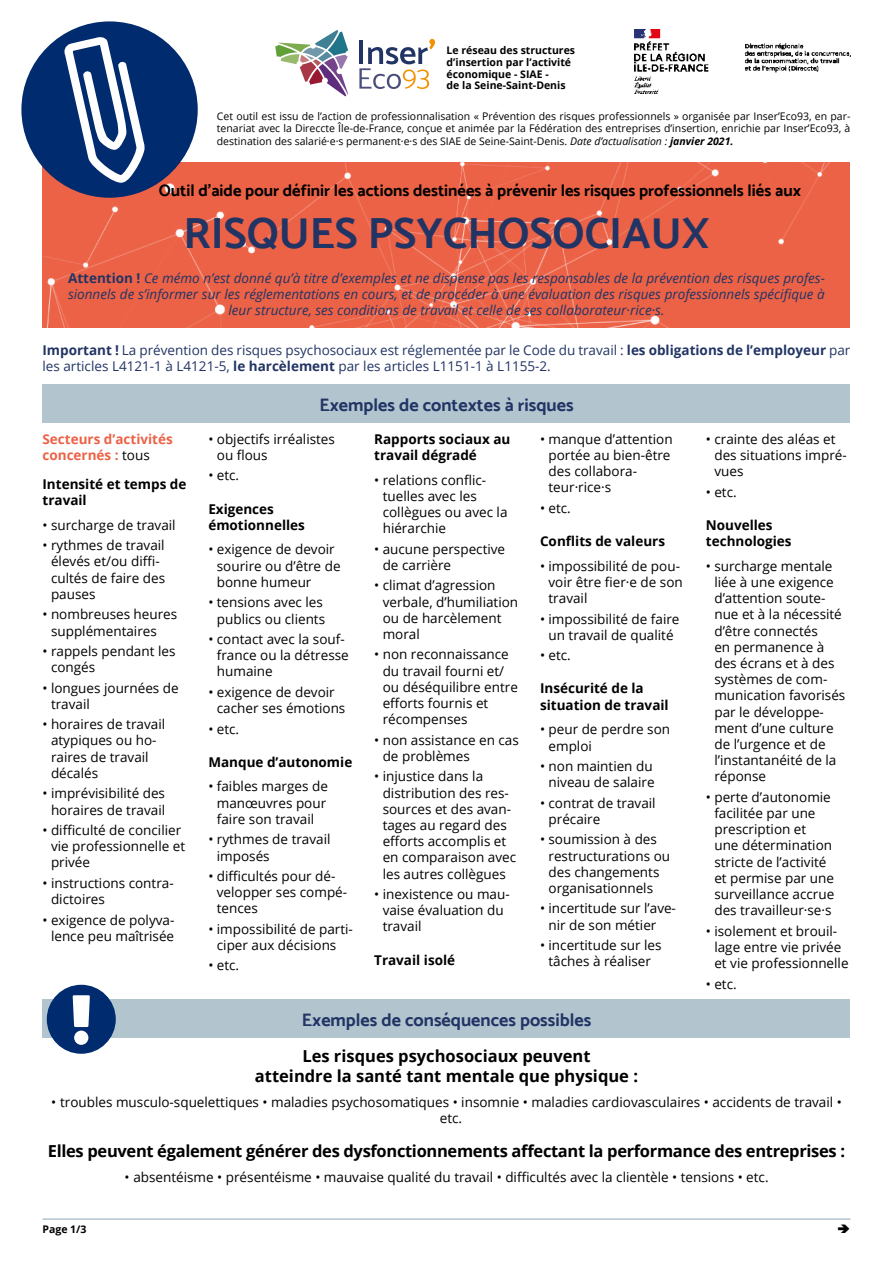
<style>
.page{position:relative;width:893px;height:1263px;background:#fff}
.page>*{position:absolute;margin:0;border:0;box-sizing:border-box;transform-origin:0 0}
.t1{font:700 43.5px "Catamaran";color:#223464}
.t2{font:700 18px "Catamaran";color:#223464}
.t3{font:700 16.5px "Open Sans";letter-spacing:-.02em;color:#000}
.t4{font:700 16.5px "Catamaran";color:#000}
.t5{font:700 16.5px/19.8px "Open Sans";color:#000;text-align:center}
.t6{font:13.5px/16.2px "Open Sans";color:#000}
.t7{font:italic 13.5px/16.2px "Open Sans";color:#223464;text-align:center}
.t8{font:13.5px/16.2px "Open Sans";color:#223464}
.t9{font:700 13.5px/16.2px "Open Sans";color:#000}
.t10{font:700 13.5px/16.2px "Open Sans";color:#ec6246}
.t11{font:10.5px/12.6px "Open Sans";color:#000;text-align:justify}
.t12{font:700 10.5px/11.9px "Open Sans";color:#000}
.s1{font-style:italic}
.s2{font-weight:700;font-style:italic}
.s3{font-weight:700;font-style:normal}
.s4{font-style:normal}
.s5{font-weight:700}
.s6{font-weight:400;color:#000}
</style>
<div class="page">
<div style="left:43px;top:385px;width:807px;height:38px;background:#b2c5cf"></div>
<div style="left:43px;top:999px;width:807px;height:39px;background:#b2c5cf"></div>
<div style="left:48px;top:985px;width:67px;height:68px;background:#002b6f;border-radius:50%"></div>
<div style="left:47px;top:985px;width:69px;height:69px;border:2px solid #002b6f;border-radius:50%"></div>
<div style="left:74px;top:1030px;width:14px;height:15px;background:#fff;border-radius:50%"></div>
<svg style="left:73px;top:995px;width:17px;height:32px"></svg>
<hr style="left:43px;top:1218px;width:807px;height:2px;background:#b2c5d0">
<img style="left:635px;top:30px;width:215px;height:63px">
<img style="left:43px;top:162px;width:807px;height:165px">
<svg style="left:359px;top:39px;width:76px;height:50px"></svg>
<svg style="left:275px;top:30px;width:73px;height:67px"></svg>
<div style="left:23px;top:23px;width:173px;height:173px;background:#002b6f;border-radius:50%"></div>
<div style="left:21px;top:21px;width:177px;height:177px;border:4px solid #002b6f;border-radius:50%"></div>
<svg style="left:64px;top:36px;width:86px;height:152px"></svg>
<p class="t12" style="left:447px;top:45px;width:130px">Le réseau des structures d’insertion par l’activité économique - SIAE -<br>de la Seine-Saint-Denis</p>
<p class="t11" style="left:217px;top:109px;width:635px">Cet outil est issu de l’action de professionnalisation « Prévention des risques professionnels » organisée par Inser’Eco93, en par&shy;tenariat avec la Direccte Île-de-France, conçue et animée par la Fédération des entreprises d’insertion, enrichie par Inser’Eco93, à destination des salarié·e·s permanent·e·s des SIAE de Seine-Saint-Denis. <span class="s1">Date d’actualisation :</span> <span class="s2">janvier 2021.</span></p>
<p class="t4" style="left:159px;top:183px;width:644px">Outil d’aide pour définir les actions destinées à prévenir les risques professionnels liés aux</p>
<h1 class="t1" style="left:183px;top:215px;width:527px">RISQUES PSYCHOSOCIAUX</h1>
<p class="t7" style="left:68px;top:271px;width:758px"><span class="s3">Attention !</span> Ce mémo n’est donné qu’à titre d’exemples et ne dispense pas les responsables de la prévention des risques profes&shy;sionnels de s’informer sur les réglementations en cours, et de procéder à une évaluation des risques professionnels spécifique à leur structure, ses conditions de travail et celle de ses collaborateur<span class="s4">·</span>rice<span class="s4">·</span>s.</p>
<p class="t8" style="left:43px;top:343px;width:809px"><span class="s5">Important !</span> La prévention des risques psychosociaux est réglementée par le Code du travail : <span class="s5">les obligations de l’employeur</span> par les articles L4121-1 à L4121-5, <span class="s5">le harcèlement</span> par les articles L1151-1 à L1155-2.</p>
<h2 class="t2" style="left:319px;top:397px;width:256px">Exemples de contextes à risques</h2>
<p class="t10" style="left:43px;top:432px;width:132px">Secteurs d’activités concernés : <span class="s6">tous</span></p>
<p class="t9" style="left:43px;top:477px;width:145px">Intensité et temps de travail</p>
<p class="t6" style="left:43px;top:518px;width:135px">• surcharge de travail</p>
<p class="t6" style="left:51px;top:539px;width:116px;text-indent:-9px">• rythmes de travail élevés et/ou diffi&shy;cultés de faire des pauses</p>
<p class="t6" style="left:51px;top:608px;width:128px;text-indent:-9px">• nombreuses heures supplémentaires</p>
<p class="t6" style="left:51px;top:644px;width:126px;text-indent:-9px">• rappels pendant les congés</p>
<p class="t6" style="left:51px;top:681px;width:129px;text-indent:-9px">• longues journées de travail</p>
<p class="t6" style="left:51px;top:718px;width:116px;text-indent:-9px">• horaires de travail atypiques ou ho&shy;raires de travail décalés</p>
<p class="t6" style="left:43px;top:787px;width:124px;text-align:right">• imprévisibilité des horaires de travail</p>
<p class="t6" style="left:51px;top:823px;width:136px;text-indent:-9px">• difficulté de concilier vie professionnelle et privée</p>
<p class="t6" style="left:51px;top:876px;width:124px;text-indent:-9px">• instructions contra&shy;dictoires</p>
<p class="t6" style="left:43px;top:913px;width:133px;text-align:right">• exigence de polyva&shy;lence peu maîtrisée</p>
<p class="t6" style="left:217px;top:432px;width:120px;text-indent:-9px">• objectifs irréalistes ou flous</p>
<p class="t6" style="left:208px;top:469px;width:32px">• etc.</p>
<p class="t9" style="left:208px;top:502px;width:98px">Exigences émotionnelles</p>
<p class="t6" style="left:217px;top:543px;width:125px;text-indent:-9px">• exigence de devoir sourire ou d’être de bonne humeur</p>
<p class="t6" style="left:208px;top:596px;width:118px;text-align:right">• tensions avec les publics ou clients</p>
<p class="t6" style="left:217px;top:632px;width:133px;text-indent:-9px">• contact avec la souf&shy;france ou la détresse humaine</p>
<p class="t6" style="left:217px;top:685px;width:130px;text-indent:-9px">• exigence de devoir cacher ses émotions</p>
<p class="t6" style="left:208px;top:722px;width:32px">• etc.</p>
<p class="t9" style="left:208px;top:755px;width:145px">Manque d’autonomie</p>
<p class="t6" style="left:208px;top:780px;width:121px;text-align:center">• faibles marges de manœuvres pour faire son travail</p>
<p class="t6" style="left:217px;top:833px;width:115px;text-indent:-9px">• rythmes de travail imposés</p>
<p class="t6" style="left:217px;top:869px;width:132px;text-indent:-9px">• difficultés pour dé&shy;velopper ses compé&shy;tences</p>
<p class="t6" style="left:208px;top:922px;width:146px;text-align:center">• impossibilité de parti&shy;ciper aux décisions</p>
<p class="t6" style="left:208px;top:959px;width:32px">• etc.</p>
<p class="t9" style="left:374px;top:432px;width:138px">Rapports sociaux au travail dégradé</p>
<p class="t6" style="left:383px;top:473px;width:126px;text-indent:-9px">• relations conflic&shy;tuelles avec les collègues ou avec la hiérarchie</p>
<p class="t6" style="left:383px;top:542px;width:124px;text-indent:-9px">• aucune perspective de carrière</p>
<p class="t6" style="left:383px;top:579px;width:137px;text-indent:-9px">• climat d’agression verbale, d’humiliation ou de harcèlement moral</p>
<p class="t6" style="left:383px;top:648px;width:137px;text-indent:-9px">• non reconnaissance du travail fourni et/ ou déséquilibre entre efforts fournis et récompenses</p>
<p class="t6" style="left:383px;top:733px;width:138px;text-indent:-9px">• non assistance en cas de problèmes</p>
<p class="t6" style="left:383px;top:770px;width:135px;text-indent:-9px">• injustice dans la distribution des res&shy;sources et des avan&shy;tages au regard des efforts accomplis et en comparaison avec les autres collègues</p>
<p class="t6" style="left:383px;top:887px;width:128px;text-indent:-9px">• inexistence ou mau&shy;vaise évaluation du travail</p>
<p class="t9" style="left:374px;top:953px;width:82px">Travail isolé</p>
<p class="t6" style="left:549px;top:432px;width:126px;text-indent:-9px">• manque d’attention portée au bien-être des collabora&shy;teur·rice·s</p>
<p class="t6" style="left:540px;top:501px;width:32px">• etc.</p>
<p class="t9" style="left:540px;top:533px;width:127px">Conflits de valeurs</p>
<p class="t6" style="left:549px;top:559px;width:136px;text-indent:-9px">• impossibilité de pou&shy;voir être fier·e de son travail</p>
<p class="t6" style="left:540px;top:612px;width:141px;text-align:center">• impossibilité de faire un travail de qualité</p>
<p class="t6" style="left:540px;top:648px;width:32px">• etc.</p>
<p class="t9" style="left:540px;top:682px;width:130px">Insécurité de la situation de travail</p>
<p class="t6" style="left:549px;top:723px;width:123px;text-indent:-9px">• peur de perdre son emploi</p>
<p class="t6" style="left:540px;top:759px;width:116px;text-align:right">• non maintien du niveau de salaire</p>
<p class="t6" style="left:549px;top:796px;width:109px;text-indent:-9px">• contrat de travail précaire</p>
<p class="t6" style="left:549px;top:833px;width:123px;text-indent:-9px">• soumission à des restructurations ou des changements organisationnels</p>
<p class="t6" style="left:549px;top:902px;width:129px;text-indent:-9px">• incertitude sur l’ave&shy;nir de son métier</p>
<p class="t6" style="left:540px;top:938px;width:123px;text-align:center">• incertitude sur les tâches à réaliser</p>
<p class="t6" style="left:714px;top:432px;width:134px;text-indent:-9px">• crainte des aléas et des situations impré&shy;vues</p>
<p class="t6" style="left:706px;top:485px;width:32px">• etc.</p>
<p class="t9" style="left:706px;top:518px;width:87px">Nouvelles technologies</p>
<p class="t6" style="left:714px;top:559px;width:132px;text-indent:-9px">• surcharge mentale liée à une exigence d’attention soute&shy;nue et à la nécessité d’être connectés<br>en permanence à des écrans et à des systèmes de com&shy;munication favorisés par le développe&shy;ment d’une culture de l’urgence et de l’instantanéité de la réponse</p>
<p class="t6" style="left:714px;top:790px;width:121px;text-indent:-9px">• perte d’autonomie facilitée par une prescription et<br>une détermination stricte de l’activité et permise par une surveillance accrue des travailleur·se·s</p>
<p class="t6" style="left:714px;top:924px;width:136px;text-indent:-9px">• isolement et brouil&shy;lage entre vie privée et vie professionnelle</p>
<p class="t6" style="left:706px;top:977px;width:32px">• etc.</p>
<h2 class="t2" style="left:302px;top:1012px;width:291px">Exemples de conséquences possibles</h2>
<p class="t5" style="left:255px;top:1048px;width:385px">Les risques psychosociaux peuvent<br>atteindre la santé tant mentale que physique :</p>
<p class="t6" style="left:440px;top:1095px;width:404px;text-indent:-389px">• troubles musculo-squelettiques • maladies psychosomatiques • insomnie • maladies cardiovasculaires • accidents de travail • etc.</p>
<p class="t3" style="left:48px;top:1139px;width:799px">Elles peuvent également générer des dysfonctionnements affectant la performance des entreprises :</p>
<p class="t6" style="left:124px;top:1170px;width:646px">• absentéisme • présentéisme • mauvaise qualité du travail • difficultés avec la clientèle • tensions • etc.</p>
<p class="t12" style="left:43px;top:1224px;width:46px">Page 1/3</p>
</div>
